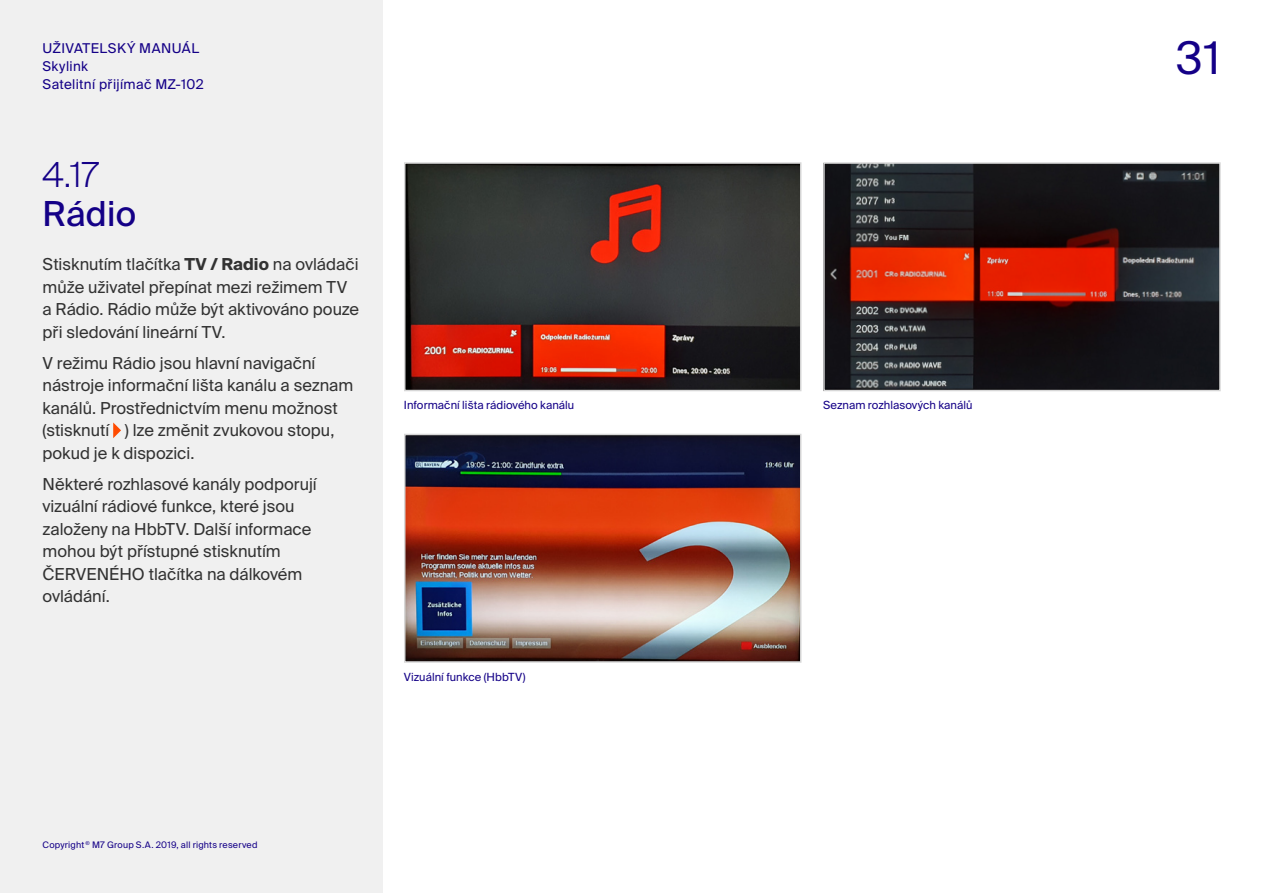
<style>
.page{position:relative;width:1263px;height:893px;background:#fff}
.page>*{position:absolute;margin:0;border:0;box-sizing:border-box;transform-origin:0 0}
.t1{font:45px "Suisse Intl";color:#140087}
.Titulek{font:34.5px "Suisse Intl";letter-spacing:.01em;color:#140087}
.Cislo{font:300 34.5px "Suisse Intl";color:#140087}
.Uvodni_text{font:16.5px/22.5px "Suisse Intl";color:#323232}
.t2{font:13.5px/18px "Suisse Intl";letter-spacing:.03em;color:#140087}
.Popisky{font:11.25px "Suisse Intl";letter-spacing:.005em;color:#140087}
.t3{font:9px "Suisse Intl";letter-spacing:.02em;color:#140087}
.s1{font-weight:700}
</style>
<div class="page">
<div style="left:0;top:0;width:383px;height:893px;background:#f0f0f0"></div>
<svg style="left:113px;top:422px;width:8px;height:16px"></svg>
<img style="left:407px;top:165px;width:391px;height:223px">
<div style="left:404px;top:162px;width:397px;height:229px;border:2px solid #d7d7d7"></div>
<img style="left:407px;top:437px;width:391px;height:223px">
<div style="left:404px;top:434px;width:397px;height:229px;border:2px solid #d7d7d7"></div>
<img style="left:826px;top:165px;width:392px;height:223px">
<div style="left:823px;top:162px;width:398px;height:229px;border:2px solid #d7d7d7"></div>
<p class="t2" style="left:43px;top:39px;width:163px">UŽIVATELSKÝ MANUÁL<br>Skylink<br>Satelitní přijímač MZ-102</p>
<p class="Cislo" style="left:43px;top:155px;width:58px">4.17</p>
<p class="Titulek" style="left:43px;top:194px;width:95px">Rádio</p>
<p class="Uvodni_text" style="left:43px;top:253px;width:318px">Stisknutím tlačítka <span class="s1">TV / Radio</span> na ovládači může uživatel přepínat mezi režimem TV a Rádio. Rádio může být aktivováno pouze při sledování lineární TV.</p>
<p class="Uvodni_text" style="left:43px;top:352px;width:312px">V režimu Rádio jsou hlavní navigační nástroje informační lišta kanálu a seznam kanálů. Prostřednictvím menu možnost (stisknutí ) lze změnit zvukovou stopu, pokud je k dispozici.</p>
<p class="Uvodni_text" style="left:43px;top:473px;width:276px">Některé rozhlasové kanály podporují vizuální rádiové funkce, které jsou založeny na HbbTV. Další informace mohou být přístupné stisknutím<br>ČERVENÉHO tlačítka na dálkovém ovládání.</p>
<p class="Popisky" style="left:404px;top:399px;width:172px">Informační lišta rádiového kanálu</p>
<p class="Popisky" style="left:404px;top:670px;width:123px">Vizuální funkce (HbbTV)</p>
<p class="t3" style="left:43px;top:840px;width:216px">Copyright <sup>©</sup> M7 Group S.A. 2019, all rights reserved</p>
<p class="Popisky" style="left:823px;top:399px;width:151px">Seznam rozhlasových kanálů</p>
<h1 class="t1" style="left:1176px;top:32px;width:46px">31</h1>
</div>
